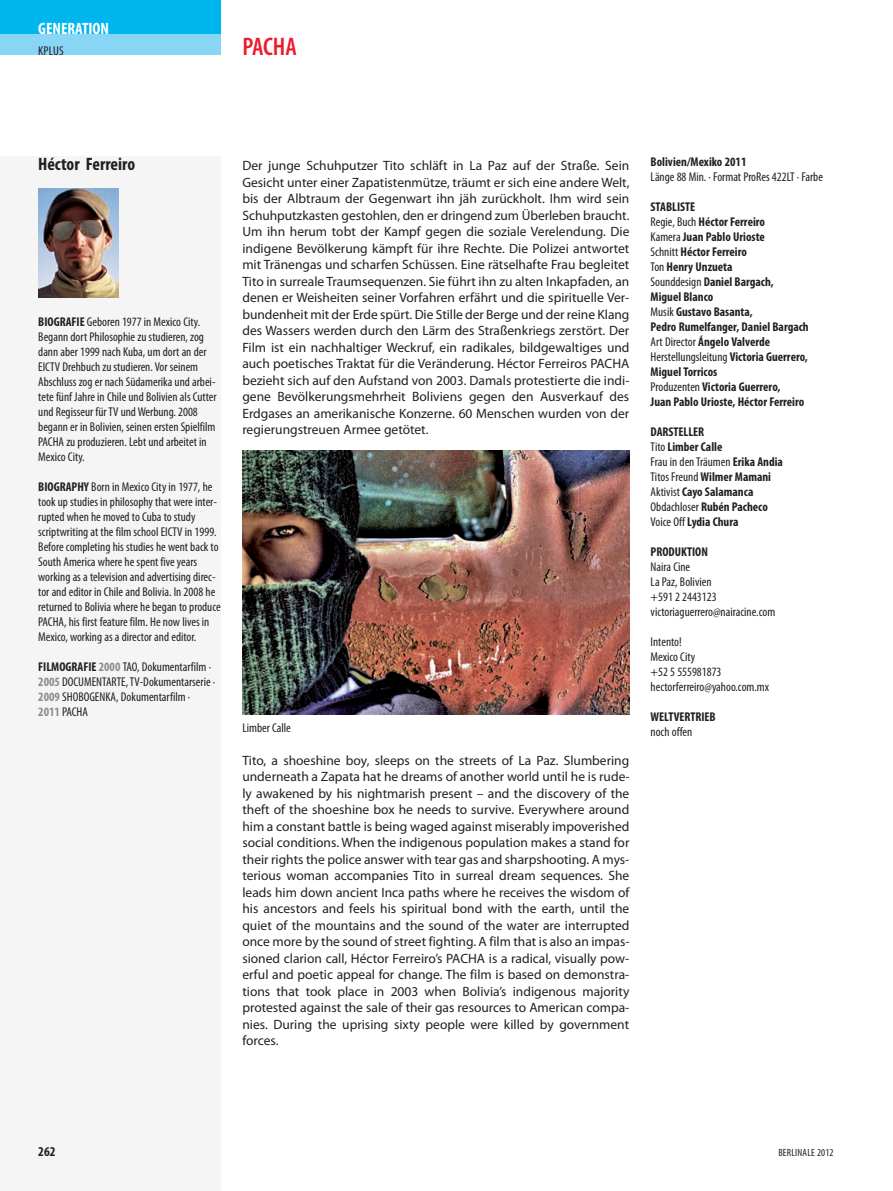
<style>
.page{position:relative;width:893px;height:1191px;background:#fff}
.page>*{position:absolute;margin:0;border:0;box-sizing:border-box;transform-origin:0 0}
.t1{font:600 condensed 25.5px "Myriad Pro";letter-spacing:-.01em;color:#ee1b2d}
.t2{font:700 condensed 18px "Myriad Pro";color:#231f20}
.t3{font:700 condensed 16.5px "Myriad Pro";color:#fff}
.t4{font:13.5px/16.5px "Myriad Pro";color:#231f20;text-align:justify}
.t5{font:700 condensed 13.5px "Myriad Pro";color:#231f20}
.t6{font:condensed 12.75px/15px "Myriad Pro";color:#231f20}
.t7{font:700 condensed 12.75px/15px "Myriad Pro";color:#231f20}
.t8{font:condensed 10.5px "Myriad Pro";letter-spacing:.02em;color:#231f20}
.s1{font-weight:700}
.s2{font-weight:700;color:#8a8c8f}
.s3{font-weight:400}
</style>
<div class="page">
<img style="left:0;top:0;width:630px;height:715px">
<p class="t3" style="left:38px;top:23px;width:72px">GENERATION</p>
<p class="t6" style="left:38px;top:45px;width:27px">KPLUS</p>
<h1 class="t1" style="left:242px;top:32px;width:56px">PACHA</h1>
<h2 class="t2" style="left:38px;top:158px;width:98px">Héctor Ferreiro</h2>
<p class="t6" style="left:38px;top:315px;width:180px"><span class="s1">BIOGRAFIE</span> Geboren 1977 in Mexico City.<br>Begann dort Philosophie zu studieren, zog dann aber 1999 nach Kuba, um dort an der EICTV Drehbuch zu studieren. Vor seinem Abschluss zog er nach Südamerika und arbei&shy;tete fünf Jahre in Chile und Bolivien als Cutter und Regisseur für TV und Werbung. 2008 begann er in Bolivien, seinen ersten Spielfilm PACHA zu produzieren. Lebt und arbeitet in Mexico City.</p>
<p class="t6" style="left:38px;top:480px;width:184px"><span class="s1">BIOGRAPHY</span> Born in Mexico City in 1977, he took up studies in philosophy that were inter&shy;rupted when he moved to Cuba to study scriptwriting at the film school EICTV in 1999.<br>Before completing his studies he went back to South America where he spent five years working as a television and advertising direc&shy;tor and editor in Chile and Bolivia. In 2008 he returned to Bolivia where he began to produce PACHA, his first feature film. He now lives in Mexico, working as a director and editor.</p>
<p class="t6" style="left:38px;top:660px;width:179px"><span class="s1">FILMOGRAFIE</span> <span class="s2">2000</span> TAO, Dokumentarfilm ·<br><span class="s2">2005</span> DOCUMENTARTE, TV-Dokumentarserie ·<br><span class="s2">2009</span> SHOBOGENKA, Dokumentarfilm ·<br><span class="s2">2011</span> PACHA</p>
<p class="t4" style="left:242px;top:159px;width:389px">Der junge Schuhputzer Tito schläft in La Paz auf der Straße. Sein Gesicht unter einer Zapatistenmütze, träumt er sich eine andere Welt, bis der Albtraum der Gegenwart ihn jäh zurückholt. Ihm wird sein Schuh putzkasten gestohlen, den er dringend zum Überleben braucht.<br>Um ihn herum tobt der Kampf gegen die soziale Ver elen dung. Die indigene Bevölkerung kämpft für ihre Rechte. Die Polizei ant wortet mit Tränengas und scharfen Schüssen. Eine rätselhafte Frau begleitet Tito in surreale Traumsequenzen. Sie führt ihn zu alten Inkapfaden, an denen er Weisheiten seiner Vorfahren erfährt und die spirituelle Ver - bun denheit mit der Erde spürt. Die Stille der Berge und der reine Klang des Wassers werden durch den Lärm des Straßenkriegs zer stört. Der Film ist ein nachhaltiger Weckruf, ein radikales, bild ge waltiges und auch poetisches Traktat für die Veränderung. Héctor Ferreiros PACHA bezieht sich auf den Aufstand von 2003. Damals protestierte die indi&shy;gene Bevölkerungsmehrheit Boliviens gegen den Ausverkauf des Erdgases an amerikanische Konzerne. 60 Menschen wurden von der regierungstreuen Armee getötet.</p>
<p class="t6" style="left:242px;top:721px;width:50px">Limber Calle</p>
<p class="t4" style="left:242px;top:753px;width:389px">Tito, a shoeshine boy, sleeps on the streets of La Paz. Slumbering underneath a Zapata hat he dreams of another world until he is rude&shy;ly awakened by his nightmarish present – and the discovery of the theft of the shoeshine box he needs to survive. Everywhere around him a constant battle is being waged against miserably impoverished social conditions. When the indigenous population makes a stand for their rights the police answer with tear gas and sharpshooting. A mys&shy;terious woman accompanies Tito in surreal dream sequences. She leads him down ancient Inca paths where he receives the wisdom of his ancestors and feels his spiritual bond with the earth, until the quiet of the mountains and the sound of the water are interrupted once more by the sound of street fighting. A film that is also an impas&shy;sioned clarion call, Héctor Ferreiro’s PACHA is a radical, visually pow&shy;erful and poetic appeal for change. The film is based on demonstra&shy;tions that took place in 2003 when Bolivia’s indigenous majority protested against the sale of their gas resources to American compa&shy;nies. During the uprising sixty people were killed by government forces.</p>
<p class="t7" style="left:651px;top:155px;width:97px">Bolivien/Mexiko 2011</p>
<p class="t6" style="left:651px;top:170px;width:174px">Länge 88 Min. · Format ProRes 422LT · Farbe</p>
<p class="t7" style="left:651px;top:200px;width:160px">STABLISTE<br><span class="s3">Regie, Buch</span> Héctor Ferreiro<br><span class="s3">Kamera</span> Juan Pablo Urioste<br><span class="s3">Schnitt</span> Héctor Ferreiro<br><span class="s3">Ton</span> Henry Unzueta<br><span class="s3">Sounddesign</span> Daniel Bargach,<br>Miguel Blanco<br><span class="s3">Musik</span> Gustavo Basanta,<br>Pedro Rumelfanger, Daniel Bargach<br><span class="s3">Art Director</span> Ángelo Valverde<br><span class="s3">Herstellungsleitung</span> Victoria Guerrero,<br>Miguel Torricos<br><span class="s3">Produzenten</span> Victoria Guerrero,<br>Juan Pablo Urioste, Héctor Ferreiro</p>
<p class="t7" style="left:651px;top:425px;width:134px">DARSTELLER<br><span class="s3">Tito</span> Limber Calle<br><span class="s3">Frau in den Träumen</span> Erika Andia<br><span class="s3">Titos Freund</span> Wilmer Mamani<br><span class="s3">Aktivist</span> Cayo Salamanca<br><span class="s3">Obdachloser</span> Rubén Pacheco<br><span class="s3">Voice Off</span> Lydia Chura</p>
<p class="t7" style="left:651px;top:546px;width:59px">PRODUKTION</p>
<p class="t6" style="left:651px;top:561px;width:126px">Naira Cine<br>La Paz, Bolivien<br>+591 2 2443123 victoriaguerrero@nairacine.com</p>
<p class="t6" style="left:651px;top:636px;width:120px">Intento!<br>Mexico City<br>+52 5 555981873 hectorferreiro@yahoo.com.mx</p>
<p class="t7" style="left:651px;top:711px;width:67px">WELTVERTRIEB</p>
<p class="t6" style="left:651px;top:726px;width:43px">noch offen</p>
<p class="t5" style="left:38px;top:1147px;width:19px">262</p>
<p class="t8" style="left:778px;top:1149px;width:57px">BERLINALE 2012</p>
</div>
